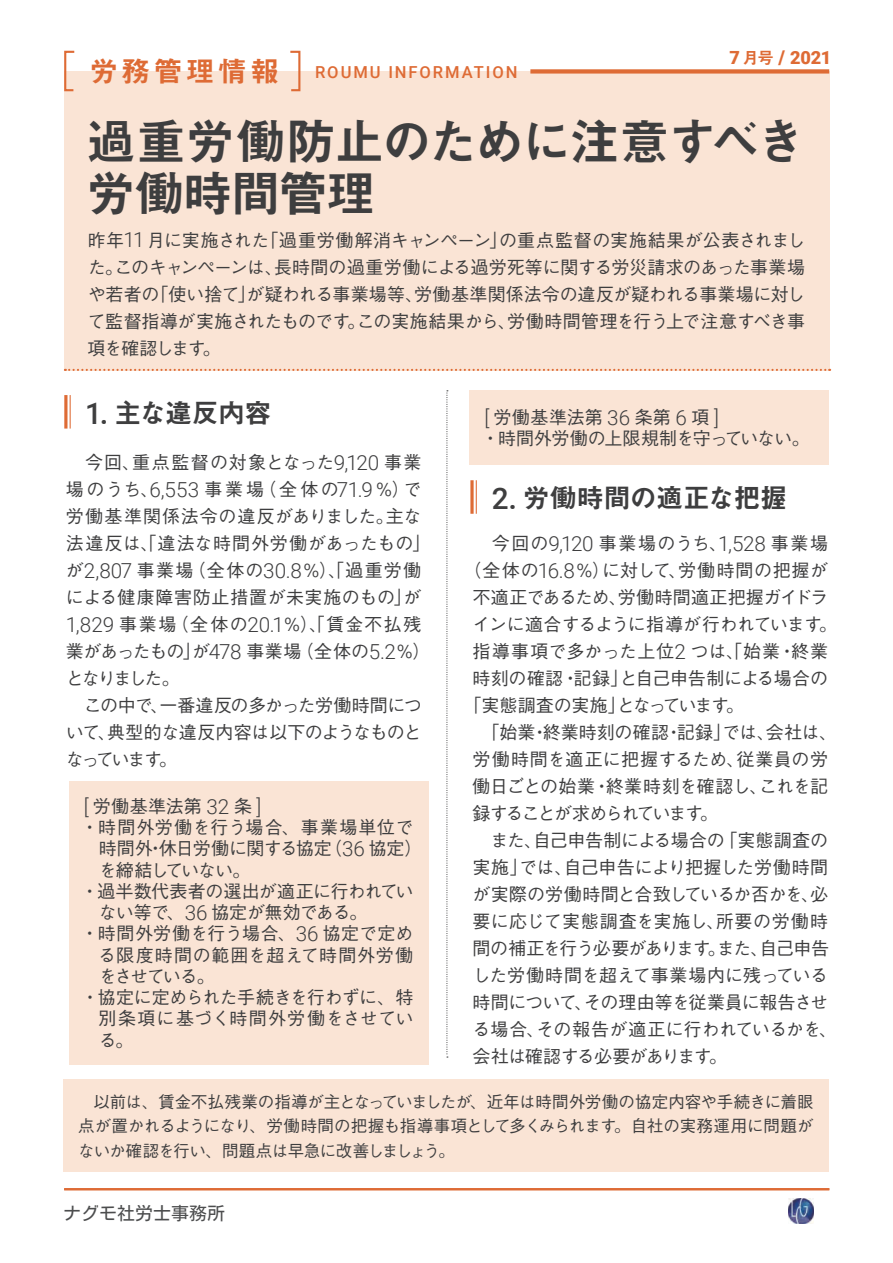
<style>
.page{position:relative;width:893px;height:1263px;background:#fff}
.page>*{position:absolute;margin:0;border:0;box-sizing:border-box;transform-origin:0 0}
.t1{font:49.5px/52.1px "Midashi Go Pr 6 N MB31 90 msp RKSJ H";letter-spacing:-.035em;color:#3e3e3f}
.t2{font:27px "Midashi Go Pr 6 N MB31 90 msp RKSJ H";letter-spacing:-.02em;color:#3e3e3f}
.t3{font:900 18.15px "Roboto";color:#de6b35}
.t4{font:18px/27px "Gothic BBB Pr 6 N Medium 90 msp RKSJ H";letter-spacing:-.005em;color:#3e3e3f;text-align:justify}
.t5{font:18px/27px "Gothic BBB Pr 6 N Medium 90 msp RKSJ H";letter-spacing:.06em;color:#3e3e3f}
.t6{font:18px/27px "Gothic BBB Pr 6 N Medium 90 msp RKSJ H";letter-spacing:.04em;color:#3e3e3f}
.t7{font:18px/27px "Gothic BBB Pr 6 N Medium 90 msp RKSJ H";letter-spacing:-.045em;color:#3e3e3f}
.t8{font:18px "Gothic BBB Pr 6 N Medium 90 msp RKSJ H";letter-spacing:-.025em;color:#3e3e3f}
.t9{font:18px "Gothic BBB Pr 6 N Medium 90 msp RKSJ H";letter-spacing:.02em;color:#3e3e3f}
.t10{font:18px "Gothic BBB Pr 6 N Medium 90 msp RKSJ H";letter-spacing:-.055em;color:#3e3e3f}
.t11{font:18px "Gothic BBB Pr 6 N Medium 90 msp RKSJ H";letter-spacing:.085em;color:#3e3e3f}
.t12{font:18px "Gothic BBB Pr 6 N Medium 90 msp RKSJ H";letter-spacing:.045em;color:#3e3e3f}
.t13{font:18px "Gothic BBB Pr 6 N Medium 90 msp RKSJ H";letter-spacing:-.07em;color:#3e3e3f}
.t14{font:18px "Gothic BBB Pr 6 N Medium 90 msp RKSJ H";letter-spacing:-.03em;color:#3e3e3f}
.t15{font:18px "Gothic BBB Pr 6 N Medium 90 msp RKSJ H";letter-spacing:.05em;color:#3e3e3f}
.t16{font:18px "Gothic BBB Pr 6 N Medium 90 msp RKSJ H";letter-spacing:.035em;color:#3e3e3f}
.t17{font:18px "Gothic BBB Pr 6 N Medium 90 msp RKSJ H";letter-spacing:-.035em;color:#3e3e3f}
.t18{font:18px "Gothic BBB Pr 6 N Medium 90 msp RKSJ H";letter-spacing:-.105em;color:#3e3e3f}
.t19{font:18px "Gothic BBB Pr 6 N Medium 90 msp RKSJ H";letter-spacing:-.05em;color:#3e3e3f}
.t20{font:18px "Motoya L Cedar W3 90 ms RKSJ H";color:#4c4d4e}
.t21{font:16.5px/24.5px "Gothic BBB Pr 6 N Medium 90 msp RKSJ H";letter-spacing:-.04em;color:#3e3e3f;text-align:justify}
.t22{font:500 16.5px "Roboto";letter-spacing:.12em;color:#de6b35}
.s1{font-family:"Midashi Go Pr 6 N MB31 90 msp RKSJ H";font-weight:400;font-size:16.5px}
.s2{font-size:18.9px}
.s3{font-family:"Midashi Go Pr 6 N MB31 90 msp RKSJ H";font-weight:400;font-size:28.8px}
.s4{font-family:"Roboto";font-weight:300;font-size:20.7px}
.s5{font-family:"Roboto";font-weight:500;font-size:29.7px}
.s6{font-family:"Roboto";font-weight:500;font-size:31.05px}
.s7{font-family:"Roboto";font-weight:300;font-size:20.55px}
</style>
<div class="page">
<img style="left:788px;top:1198px;width:25px;height:26px">
<div style="left:64px;top:72px;width:765px;height:299px;background:#fae4d5"></div>
<svg style="left:65px;top:369px;width:765px;height:2px"></svg>
<div style="left:530px;top:69px;width:299px;height:5px;background:#de6b35"></div>
<svg style="left:64px;top:50px;width:12px;height:42px"></svg>
<svg style="left:288px;top:50px;width:13px;height:42px"></svg>
<hr style="left:64px;top:1188px;width:765px;height:2px;background:#de6b35">
<hr style="left:70px;top:395px;width:1px;height:34px;background:#de6b35">
<hr style="left:64px;top:395px;width:3px;height:34px;background:#de6b35">
<hr style="left:476px;top:480px;width:1px;height:34px;background:#de6b35">
<svg style="left:470px;top:480px;width:4px;height:34px"></svg>
<svg style="left:446px;top:390px;width:2px;height:668px"></svg>
<div style="left:63px;top:1080px;width:765px;height:92px;background:#fae4d5"></div>
<div style="left:69px;top:781px;width:359px;height:284px;background:#fae4d5"></div>
<div style="left:470px;top:390px;width:359px;height:75px;background:#fae4d5"></div>
<p class="t3" style="left:730px;top:47px;width:103px">7<span class="s1">月号</span> <span class="s2">/</span> 2021</p>
<p class="t22" style="left:89px;top:62px;width:430px"><span class="s3">労務管理情報　</span>ROUMU INFORMATION</p>
<h1 class="t1" style="left:86px;top:122px;width:721px">過重労働防止のために注意すべき労働時間管理</h1>
<p class="t4" style="left:88px;top:229px;width:719px">昨年<span class="s4">11</span>月に実施された「過重労働解消キャンペーン」の重点監督の実施結果が公表されました。このキャンペーンは、長時間の過重労働による過労死等に関する労災請求のあった事業場や若者の「使い捨て」が疑われる事業場等、労働基準関係法令の違反が疑われる事業場に対して監督指導が実施されたものです。この実施結果から、労働時間管理を行う上で注意すべき事項を確認します。</p>
<h2 class="t2" style="left:85px;top:403px;width:188px"><span class="s5">1</span><span class="s6">.</span> 主な違反内容</h2>
<p class="t5" style="left:66px;top:451px;width:366px">　今回、重点監督の対象となった<span class="s4">9</span><span class="s7">,</span><span class="s4">120</span> 事業場のうち、<span class="s4">6</span><span class="s7">,</span><span class="s4">553</span> 事業場（全体の<span class="s4">71</span><span class="s7">.</span><span class="s4">9</span>％）で労働基準関係法令の違反がありました。主な法違反は、「違法な時間外労働があったもの」が<span class="s4">2</span><span class="s7">,</span><span class="s4">807</span> 事業場（全体の<span class="s4">30</span><span class="s7">.</span><span class="s4">8</span>％）「過重労働</p>
<p class="t6" style="left:66px;top:559px;width:357px;text-indent:262px">、<br>による健康障害防止措置が未実施のもの」が<br><span class="s4">1</span><span class="s7">,</span><span class="s4">829</span> 事業場（全体の<span class="s4">20</span><span class="s7">.</span><span class="s4">1</span>％）「賃金不払残</p>
<p class="t7" style="left:66px;top:613px;width:366px;text-indent:243px">、<br>業があったもの」が<span class="s4">478</span> 事業場（全体の<span class="s4">5</span><span class="s7">.</span><span class="s4">2</span>％）となりました。<br>　この中で、一番違反の多かった労働時間について、典型的な違反内容は以下のようなものとなっています。</p>
<p class="t4" style="left:84px;top:795px;width:179px"><span class="s7">[</span> 労働基準法第 <span class="s4">32</span> 条 <span class="s7">]</span></p>
<p class="t15" style="left:81px;top:821px;width:334px">・時間外労働を行う場合、事業場単位で</p>
<p class="t8" style="left:99px;top:842px;width:325px">時間外・休日労働に関する協定（<span class="s4">36</span> 協定）</p>
<p class="t10" style="left:99px;top:863px;width:153px">を締結していない。</p>
<p class="t4" style="left:81px;top:880px;width:334px">・過半数代表者の選出が適正に行われてい</p>
<p class="t17" style="left:99px;top:906px;width:270px">ない等で、<span class="s4">36</span> 協定が無効である。</p>
<p class="t4" style="left:81px;top:923px;width:334px">・時間外労働を行う場合、<span class="s4">36</span> 協定で定め</p>
<p class="t6" style="left:98px;top:944px;width:317px">る限度時間の範囲を超えて時間外労働</p>
<p class="t4" style="left:99px;top:965px;width:118px">をさせている。</p>
<p class="t8" style="left:81px;top:991px;width:334px">・協定に定められた手続きを行わずに、特</p>
<p class="t16" style="left:99px;top:1012px;width:316px">別条項に基づく時間外労働をさせてい</p>
<p class="t4" style="left:99px;top:1029px;width:36px">る。</p>
<p class="t4" style="left:481px;top:409px;width:330px;line-height:21.3px"><span class="s7">[</span> 労働基準法第 <span class="s4">36</span> 条第 <span class="s4">6</span> 項 <span class="s7">]<br></span>・時間外労働の上限規制を守っていない。</p>
<h2 class="t2" style="left:492px;top:488px;width:297px"><span class="s5">2</span><span class="s6">.</span> 労働時間の適正な把握</h2>
<p class="t11" style="left:472px;top:537px;width:357px">　今回の<span class="s4">9</span><span class="s7">,</span><span class="s4">120</span> 事業場のうち、<span class="s4">1</span><span class="s7">,</span><span class="s4">528</span> 事業場</p>
<p class="t12" style="left:463px;top:564px;width:366px">（全体の<span class="s4">16</span><span class="s7">.</span><span class="s4">8</span>％）に対して、労働時間の把握が</p>
<p class="t4" style="left:472px;top:586px;width:357px">不適正であるため、労働時間適正把握ガイドラ</p>
<p class="t14" style="left:472px;top:618px;width:366px">インに適合するように指導が行われています。</p>
<p class="t6" style="left:472px;top:640px;width:357px">指導事項で多かった上位<span class="s4">2</span> つは、「始業・終業</p>
<p class="t4" style="left:472px;top:667px;width:357px">時刻の確認・記録」と自己申告制による場合の</p>
<p class="t10" style="left:463px;top:699px;width:282px">「実態調査の実施」となっています。</p>
<p class="t4" style="left:472px;top:721px;width:366px">　「始業・終業時刻の確認・記録」では、会社は、</p>
<p class="t9" style="left:472px;top:752px;width:357px">労働時間を適正に把握するため、従業員の労</p>
<p class="t8" style="left:472px;top:779px;width:357px">働日ごとの始業・終業時刻を確認し、これを記</p>
<p class="t18" style="left:472px;top:806px;width:247px">録することが求められています。</p>
<p class="t4" style="left:472px;top:829px;width:357px">　また、自己申告制による場合の「実態調査の</p>
<p class="t4" style="left:472px;top:856px;width:357px">実施」では、自己申告により把握した労働時間</p>
<p class="t4" style="left:472px;top:883px;width:357px">が実際の労働時間と合致しているか否かを、必</p>
<p class="t9" style="left:472px;top:914px;width:357px">要に応じて実態調査を実施し、所要の労働時</p>
<p class="t13" style="left:472px;top:941px;width:358px">間の補正を行う必要があります。また、自己申告</p>
<p class="t4" style="left:472px;top:964px;width:357px">した労働時間を超えて事業場内に残っている</p>
<p class="t8" style="left:472px;top:995px;width:357px">時間について、その理由等を従業員に報告させ</p>
<p class="t4" style="left:472px;top:1018px;width:366px">る場合、その報告が適正に行われているかを、</p>
<p class="t19" style="left:472px;top:1049px;width:256px">会社は確認する必要があります。</p>
<p class="t21" style="left:78px;top:1092px;width:737px;text-indent:15px">以前は、賃金不払残業の指導が主となっていましたが、近年は時間外労働の協定内容や手続きに着眼点が置かれるようになり、労働時間の把握も指導事項として多くみられます。自社の実務運用に問題がないか確認を行い、問題点は早急に改善しましょう。</p>
<p class="t20" style="left:63px;top:1204px;width:163px">ナグモ社労士事務所</p>
</div>
